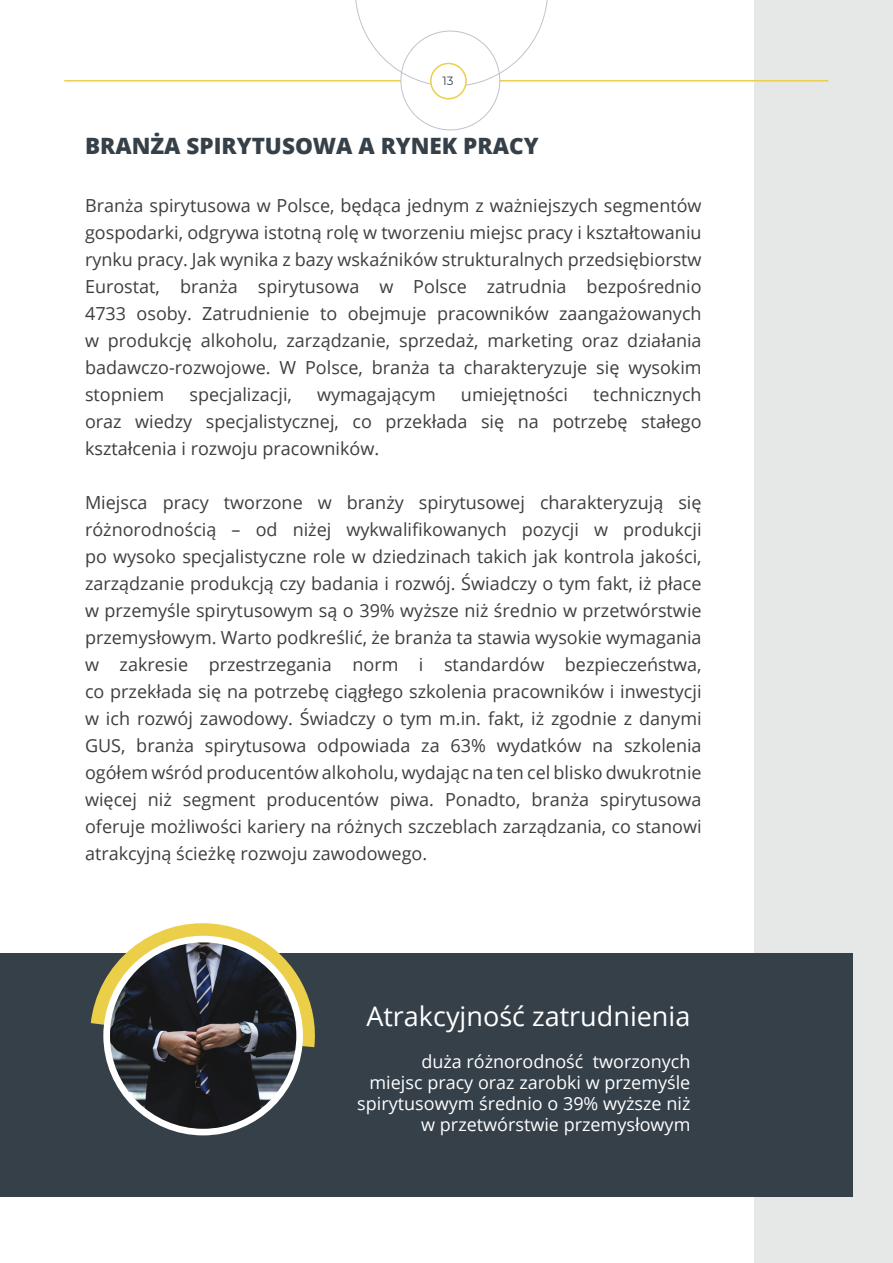
<style>
.page{position:relative;width:893px;height:1263px;background:#fff}
.page>*{position:absolute;margin:0;border:0;box-sizing:border-box;transform-origin:0 0}
.t1{font:27px "Open Sans";color:#fff}
.t2{font:800 22.5px "Open Sans";color:#354049}
.t3{font:18px/27px "Open Sans";color:#3e3e3f;text-align:justify}
.t4{font:18px/21px "Open Sans";color:#fff;text-align:right}
.t5{font:12px "Montserrat";color:#374354}
</style>
<div class="page">
<div style="left:754px;top:0;width:139px;height:1263px;background:#e5e8e7"></div>
<div style="left:0;top:953px;width:852px;height:243px;background:#354049"></div>
<svg style="left:90px;top:923px;width:225px;height:149px"></svg>
<div style="left:103px;top:936px;width:200px;height:199px;background:#fff;border-radius:50%"></div>
<img style="left:110px;top:942px;width:186px;height:187px;border-radius:93px">
<hr style="left:64px;top:80px;width:764px;height:2px;background:#ebcf48">
<svg style="left:345px;top:0;width:213px;height:131px"></svg>
<div style="left:431px;top:63px;width:35px;height:36px;background:#fff;border-radius:50%"></div>
<div style="left:430px;top:63px;width:37px;height:36px;border:2px solid #ebcf48;border-radius:50%"></div>
<p class="t5" style="left:442px;top:73px;width:13px">13</p>
<p class="t2" style="left:85px;top:129px;width:455px">BRANŻA SPIRYTUSOWA A RYNEK PRACY</p>
<p class="t3" style="left:85px;top:192px;width:618px">Branża spirytusowa w Polsce, będąca jednym z ważniejszych segmentów gospodarki, odgrywa istotną rolę w tworzeniu miejsc pracy i kształtowaniu rynku pracy. Jak wynika z bazy wskaźników strukturalnych przedsiębiorstw Eurostat, branża spirytusowa w Polsce zatrudnia bezpośrednio 4733 osoby. Zatrudnienie to obejmuje pracowników zaangażowanych w produkcję alkoholu, zarządzanie, sprzedaż, marketing oraz działania badawczo-rozwojowe. W Polsce, branża ta charakteryzuje się wysokim stopniem</p>
<p class="t3" style="left:189px;top:381px;width:104px">specjalizacji,</p>
<p class="t3" style="left:317px;top:381px;width:120px">wymagającym</p>
<p class="t3" style="left:461px;top:381px;width:109px">umiejętności</p>
<p class="t3" style="left:85px;top:381px;width:618px;text-indent:508px">technicznych oraz wiedzy specjalistycznej, co przekłada się na potrzebę stałego kształcenia i rozwoju pracowników.</p>
<p class="t3" style="left:85px;top:489px;width:618px">Miejsca pracy tworzone w branży spirytusowej charakteryzują się różnorodnością – od niżej wykwalifikowanych pozycji w produkcji po wysoko specjalistyczne role w dziedzinach takich jak kontrola jakości, zarządzanie produkcją czy badania i rozwój. Świadczy o tym fakt, iż płace w przemyśle spirytusowym są o 39% wyższe niż średnio w przetwórstwie przemysłowym. Warto podkreślić, że branża ta stawia wysokie wymagania w zakresie przestrzegania norm i standardów bezpieczeństwa, co przekłada się na potrzebę ciągłego szkolenia pracowników i inwestycji w ich rozwój zawodowy. Świadczy o tym m.in. fakt, iż zgodnie z danymi GUS, branża spirytusowa odpowiada za 63% wydatków na szkolenia ogółem wśród producentów alkoholu, wydając na ten cel blisko dwukrotnie więcej niż segment producentów piwa. Ponadto, branża spirytusowa oferuje możliwości kariery na różnych szczeblach zarządzania, co stanowi atrakcyjną ścieżkę rozwoju zawodowego.</p>
<h1 class="t1" style="left:366px;top:998px;width:326px">Atrakcyjność zatrudnienia</h1>
<p class="t4" style="left:357px;top:1051px;width:335px">duża różnorodność tworzonych<br>miejsc pracy oraz zarobki w przemyśle spirytusowym średnio o 39% wyższe niż w przetwórstwie przemysłowym</p>
</div>
